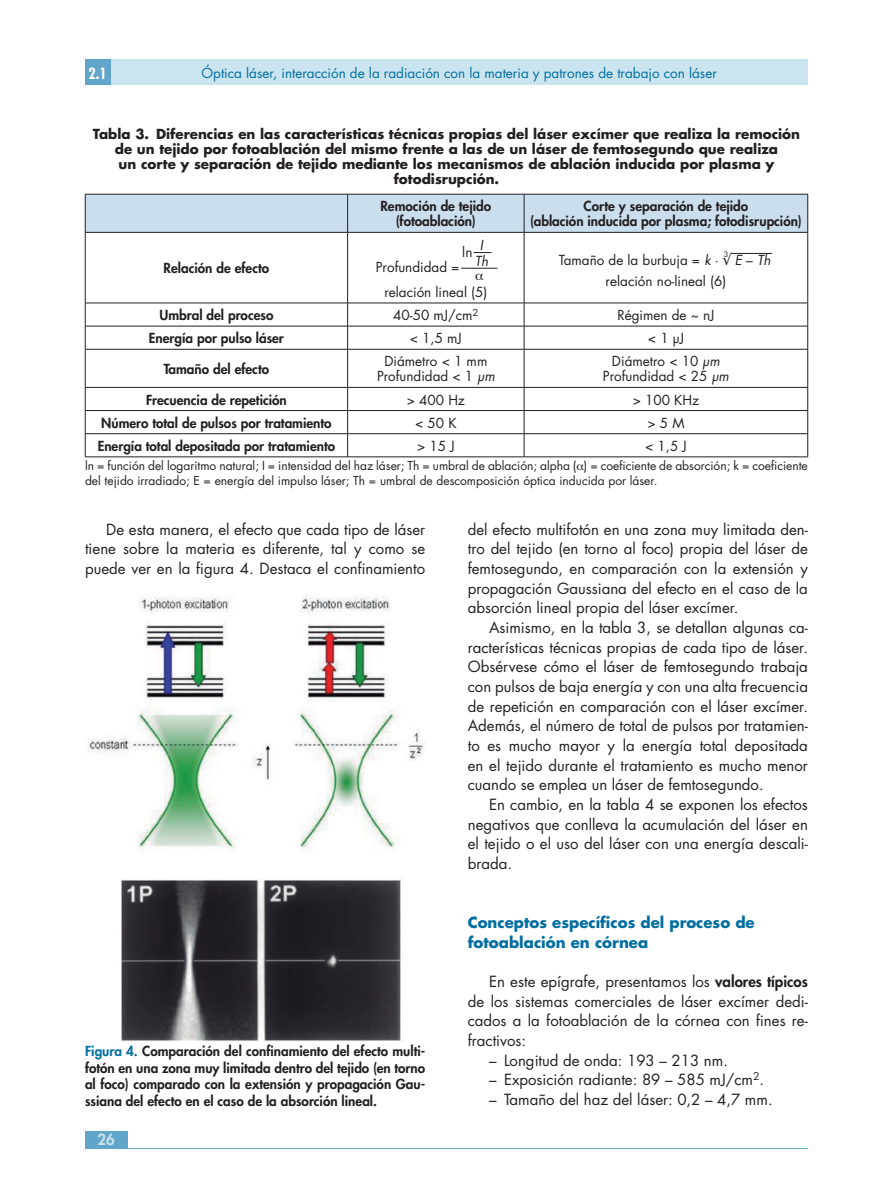
<style>
.page{position:relative;width:893px;height:1191px;background:#fff}
.page>*{position:absolute;margin:0;border:0;box-sizing:border-box;transform-origin:0 0}
.t1{font:15px/19.6px "Futura Std";color:#231f20;text-align:justify}
.t2{font:700 15px/19.6px "Futura Std";color:#006ea0}
.t3{font:700 condensed 15px "Futura Std";color:#fff}
.t4{font:800 15px "Futura Std";color:#cae4f0}
.t5{font:800 13.5px/16.5px "Futura Std";color:#231f20;text-align:center}
.t6{font:700 13.5px/15px "Futura Std";color:#231f20;text-align:center}
.t7{font:13.5px/15px "Futura Std";color:#231f20;text-align:center}
.t8{font:13.5px "Futura Std";color:#006ea0}
.t9{font:italic 13.5px/15.8px "Futura Std";color:#231f20;text-align:center}
.t10{font:12px/15px "Futura Std";color:#231f20}
.t11{font:7.5px "Futura Std";color:#231f20}
.s1{font-style:italic}
.s2{color:#006ea0}
.s3{font-weight:800}
</style>
<div class="page">
<div style="left:85px;top:1131px;width:43px;height:17px;background:#62a5ca"></div>
<div style="left:85px;top:60px;width:723px;height:25px;background:#cae4f0"></div>
<div style="left:85px;top:60px;width:26px;height:25px;background:#62a5ca"></div>
<hr style="left:85px;top:1148px;width:723px;height:1px;background:#62a5ca">
<div style="left:86px;top:195px;width:721px;height:37px;background:#cadeed"></div>
<hr style="left:85px;top:194px;width:263px;height:1px;background:#231f20">
<hr style="left:85px;top:194px;width:1px;height:38px;background:#231f20">
<hr style="left:348px;top:194px;width:176px;height:1px;background:#231f20">
<hr style="left:347px;top:194px;width:1px;height:38px;background:#231f20">
<hr style="left:524px;top:194px;width:284px;height:1px;background:#231f20">
<hr style="left:524px;top:194px;width:1px;height:38px;background:#231f20">
<hr style="left:807px;top:194px;width:1px;height:38px;background:#231f20">
<hr style="left:85px;top:232px;width:263px;height:1px;background:#231f20">
<hr style="left:85px;top:232px;width:1px;height:71px;background:#231f20">
<hr style="left:348px;top:232px;width:176px;height:1px;background:#231f20">
<hr style="left:347px;top:232px;width:1px;height:71px;background:#231f20">
<hr style="left:524px;top:232px;width:284px;height:1px;background:#231f20">
<hr style="left:524px;top:232px;width:1px;height:71px;background:#231f20">
<hr style="left:807px;top:232px;width:1px;height:71px;background:#231f20">
<hr style="left:85px;top:303px;width:263px;height:1px;background:#231f20">
<hr style="left:348px;top:303px;width:176px;height:1px;background:#231f20">
<hr style="left:524px;top:303px;width:284px;height:1px;background:#231f20">
<hr style="left:85px;top:326px;width:263px;height:1px;background:#231f20">
<svg style="left:85px;top:303px;width:1px;height:46px"></svg>
<hr style="left:348px;top:326px;width:176px;height:1px;background:#231f20">
<svg style="left:347px;top:303px;width:1px;height:46px"></svg>
<hr style="left:524px;top:326px;width:284px;height:1px;background:#231f20">
<svg style="left:524px;top:303px;width:1px;height:46px"></svg>
<svg style="left:807px;top:303px;width:1px;height:46px"></svg>
<hr style="left:85px;top:349px;width:263px;height:1px;background:#231f20">
<hr style="left:85px;top:349px;width:1px;height:38px;background:#231f20">
<hr style="left:348px;top:349px;width:176px;height:1px;background:#231f20">
<hr style="left:347px;top:349px;width:1px;height:38px;background:#231f20">
<hr style="left:524px;top:349px;width:284px;height:1px;background:#231f20">
<hr style="left:524px;top:349px;width:1px;height:38px;background:#231f20">
<hr style="left:807px;top:349px;width:1px;height:38px;background:#231f20">
<hr style="left:85px;top:387px;width:263px;height:1px;background:#231f20">
<hr style="left:348px;top:387px;width:176px;height:1px;background:#231f20">
<hr style="left:524px;top:387px;width:284px;height:1px;background:#231f20">
<hr style="left:85px;top:410px;width:263px;height:1px;background:#231f20">
<hr style="left:348px;top:410px;width:176px;height:1px;background:#231f20">
<hr style="left:524px;top:410px;width:284px;height:1px;background:#231f20">
<hr style="left:85px;top:433px;width:263px;height:1px;background:#231f20">
<svg style="left:85px;top:387px;width:1px;height:69px"></svg>
<hr style="left:348px;top:433px;width:176px;height:1px;background:#231f20">
<svg style="left:347px;top:387px;width:1px;height:69px"></svg>
<hr style="left:524px;top:433px;width:284px;height:1px;background:#231f20">
<svg style="left:524px;top:387px;width:1px;height:69px"></svg>
<svg style="left:807px;top:387px;width:1px;height:69px"></svg>
<hr style="left:85px;top:456px;width:263px;height:1px;background:#231f20">
<hr style="left:348px;top:456px;width:176px;height:1px;background:#231f20">
<hr style="left:524px;top:456px;width:284px;height:1px;background:#231f20">
<svg style="left:474px;top:252px;width:18px;height:1px"></svg>
<hr style="left:461px;top:268px;width:36px;height:1px;background:#231f20">
<hr style="left:731px;top:253px;width:41px;height:1px;background:#231f20">
<img style="left:86px;top:596px;width:339px;height:445px">
<p class="t3" style="left:89px;top:64px;width:20px">2.1</p>
<p class="t8" style="left:202px;top:64px;width:517px">Óptica láser, interacción de la radiación con la materia y patrones de trabajo con láser</p>
<p class="t6" style="left:93px;top:126px;width:709px">Tabla 3. Diferencias en las características técnicas propias del láser excímer que realiza la remoción de un tejido por fotoablación del mismo frente a las de un láser de femtosegundo que realiza<br>un corte y separación de tejido mediante los mecanismos de ablación inducida por plasma y fotodisrupción.</p>
<p class="t5" style="left:380px;top:199px;width:112px;line-height:15px">Remoción de tejido (fotoablación)</p>
<p class="t5" style="left:530px;top:199px;width:273px;line-height:15px">Corte y separación de tejido<br>(ablación inducida por plasma; fotodisrupción)</p>
<p class="t5" style="left:164px;top:260px;width:107px">Relación de efecto</p>
<p class="t7" style="left:376px;top:259px;width:85px">Profundidad =</p>
<p class="t7" style="left:462px;top:245px;width:12px">ln</p>
<p class="t9" style="left:475px;top:238px;width:15px">I<br>Th</p>
<p class="t7" style="left:384px;top:285px;width:105px">relación lineal (5)</p>
<p class="t11" style="left:724px;top:249px;width:6px">3</p>
<p class="t7" style="left:606px;top:273px;width:122px">relación no-lineal (6)</p>
<p class="t7" style="left:559px;top:253px;width:213px">Tamaño de la burbuja = <span class="s1">k</span> ∙ √ <span class="s1">E</span> – <span class="s1">Th</span></p>
<p class="t5" style="left:159px;top:307px;width:115px">Umbral del proceso</p>
<p class="t7" style="left:393px;top:308px;width:87px">40-50 mJ/cm<sup>2</sup></p>
<p class="t7" style="left:617px;top:308px;width:99px">Régimen de ~ nJ</p>
<p class="t5" style="left:149px;top:330px;width:137px">Energía por pulso láser</p>
<p class="t7" style="left:410px;top:331px;width:54px">&lt; 1,5 mJ</p>
<p class="t7" style="left:648px;top:331px;width:38px">&lt; 1 µJ</p>
<p class="t5" style="left:164px;top:361px;width:107px">Tamaño del efecto</p>
<p class="t7" style="left:377px;top:354px;width:119px">Diámetro &lt; 1 mm<br>Profundidad &lt; 1 <span class="s1">µm</span></p>
<p class="t7" style="left:603px;top:354px;width:128px">Diámetro &lt; 10 <span class="s1">µm<br></span>Profundidad &lt; 25 <span class="s1">µm</span></p>
<p class="t5" style="left:146px;top:391px;width:142px">Frecuencia de repetición</p>
<p class="t7" style="left:407px;top:392px;width:60px">&gt; 400 Hz</p>
<p class="t7" style="left:633px;top:392px;width:68px">&gt; 100 KHz</p>
<p class="t5" style="left:101px;top:414px;width:232px">Número total de pulsos por tratamiento</p>
<p class="t7" style="left:415px;top:415px;width:43px">&lt; 50 K</p>
<p class="t7" style="left:647px;top:415px;width:39px">&gt; 5 M</p>
<p class="t5" style="left:98px;top:437px;width:239px">Energía total depositada por tratamiento</p>
<p class="t7" style="left:417px;top:438px;width:39px">&gt; 15 J</p>
<p class="t7" style="left:645px;top:438px;width:43px">&lt; 1,5 J</p>
<p class="t10" style="left:85px;top:458px;width:724px">ln = función del logaritmo natural; I = intensidad del haz láser; Th = umbral de ablación; alpha ( ) = coeficiente de absorción; k = coeficiente del tejido irradiado; E = energía del impulso láser; Th = umbral de descomposición óptica inducida por láser.</p>
<p class="t1" style="left:85px;top:519px;width:342px;text-indent:21px">De esta manera, el efecto que cada tipo de láser tiene sobre la materia es diferente, tal y como se puede ver en la figura 4. Destaca el confinamiento</p>
<p class="t1" style="left:468px;top:519px;width:342px">del efecto multifotón en una zona muy limitada den&shy;tro del tejido (en torno al foco) propia del láser de femtosegundo, en comparación con la extensión y propagación Gaussiana del efecto en el caso de la absorción lineal propia del láser excímer.</p>
<p class="t1" style="left:468px;top:618px;width:342px;text-indent:21px">Asimismo, en la tabla 3, se detallan algunas ca&shy;racterísticas técnicas propias de cada tipo de láser.<br>Obsérvese cómo el láser de femtosegundo trabaja con pulsos de baja energía y con una alta frecuencia de repetición en comparación con el láser excímer.<br>Además, el número de total de pulsos por tratamien&shy;to es mucho mayor y la energía total depositada en el tejido durante el tratamiento es mucho menor cuando se emplea un láser de femtosegundo.</p>
<p class="t1" style="left:468px;top:795px;width:342px;text-indent:21px">En cambio, en la tabla 4 se exponen los efectos negativos que conlleva la acumulación del láser en el tejido o el uso del láser con una energía descali&shy;brada.</p>
<p class="t5" style="left:85px;top:1043px;width:342px;text-align:justify"><span class="s2">Figura 4.</span> Comparación del confinamiento del efecto multi&shy;fotón en una zona muy limitada dentro del tejido (en torno al foco) comparado con la extensión y propagación Gau&shy;ssiana del efecto en el caso de la absorción lineal.</p>
<p class="t4" style="left:98px;top:1129px;width:19px">26</p>
<p class="t2" style="left:468px;top:912px;width:289px">Conceptos específicos del proceso de fotoablación en córnea</p>
<p class="t1" style="left:468px;top:971px;width:342px;text-indent:21px">En este epígrafe, presentamos los <span class="s3">valores típicos </span>de los sistemas comerciales de láser excímer dedi&shy;cados a la fotoablación de la córnea con fines re&shy;fractivos:</p>
<p class="t1" style="left:489px;top:1050px;width:240px">– Longitud de onda: 193 – 213 nm.</p>
<p class="t1" style="left:489px;top:1070px;width:277px">– Exposición radiante: 89 – 585 mJ/cm<sup>2</sup>.</p>
<p class="t1" style="left:489px;top:1089px;width:285px">– Tamaño del haz del láser: 0,2 – 4,7 mm.</p>
</div>
